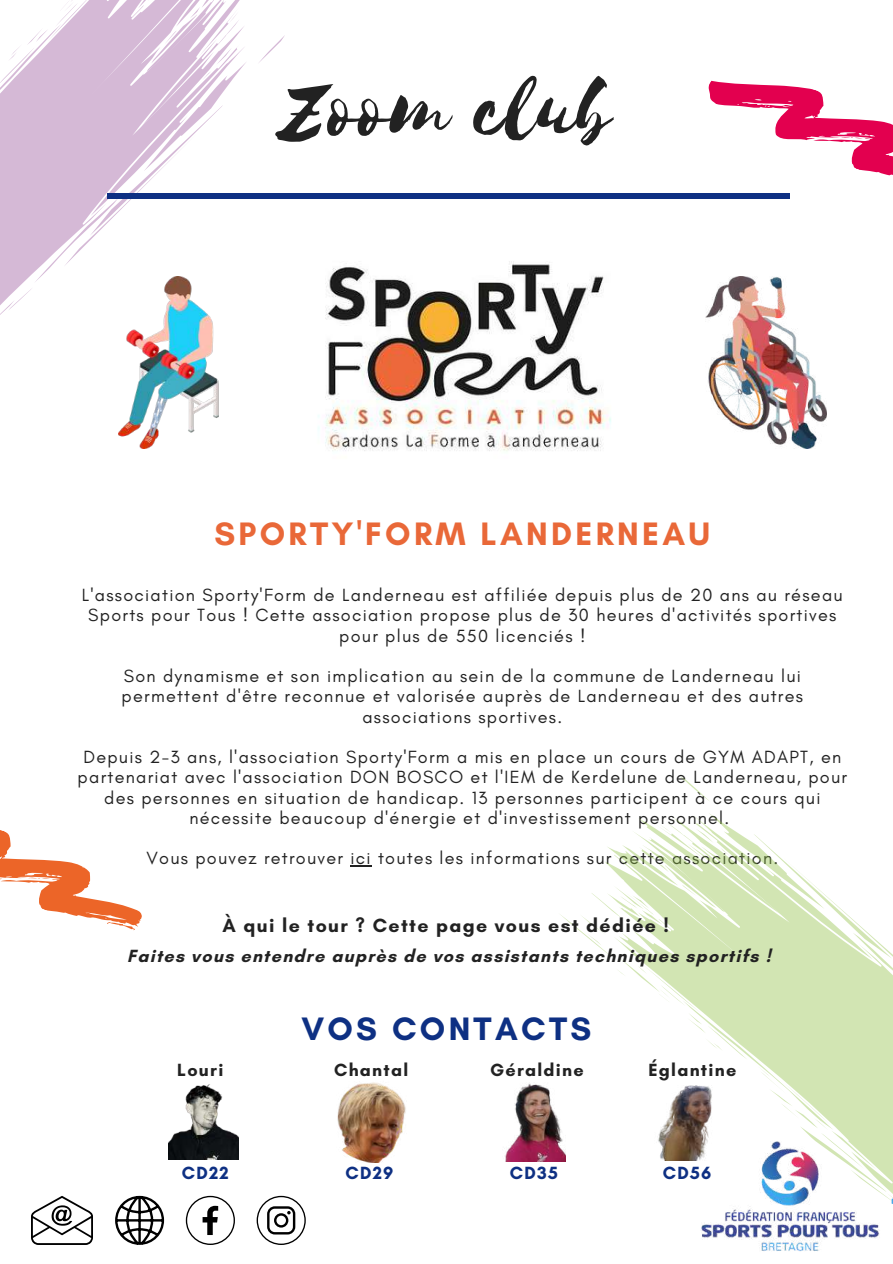
<style>
.page{position:relative;width:893px;height:1264px;background:#fff}
.page>*{position:absolute;margin:0;border:0;box-sizing:border-box;transform-origin:0 0}
.t1{font:97.35px "Selima";color:#222}
.t2{font:700 33px "Glacial Indifference";letter-spacing:.1em;color:#e96838}
.t3{font:700 33px "Glacial Indifference";letter-spacing:.1em;color:#0e3083}
.t4{font:700 19.5px "Glacial Indifference";letter-spacing:.07em;color:#222}
.t5{font:18px/20.2px "Glacial Indifference";letter-spacing:.07em;color:#222;text-align:center}
.t6{font:700 18px "Glacial Indifference";letter-spacing:.07em;color:#222}
.t7{font:700 18px "Glacial Indifference";letter-spacing:.07em;color:#0e3083}
</style>
<div class="page">
<svg style="left:0;top:0;width:286px;height:315px"></svg>
<svg style="left:350px;top:865px;width:22px;height:1px"></svg>
<svg style="left:558px;top:776px;width:334px;height:428px"></svg>
<svg style="left:699px;top:80px;width:193px;height:119px"></svg>
<svg style="left:0;top:830px;width:142px;height:101px"></svg>
<div style="left:107px;top:193px;width:683px;height:5px;background:#0e3083"></div>
<img style="left:318px;top:261px;width:293px;height:190px">
<svg style="left:31px;top:1196px;width:62px;height:48px"></svg>
<svg style="left:186px;top:1195px;width:49px;height:49px"></svg>
<svg style="left:256px;top:1195px;width:50px;height:49px"></svg>
<svg style="left:115px;top:1195px;width:49px;height:49px"></svg>
<img style="left:695px;top:1129px;width:190px;height:122px">
<img style="left:168px;top:1084px;width:70px;height:75px">
<img style="left:654px;top:1080px;width:70px;height:80px">
<img style="left:505px;top:1082px;width:60px;height:79px">
<img style="left:337px;top:1082px;width:69px;height:80px">
<img style="left:705px;top:276px;width:121px;height:172px">
<img style="left:118px;top:276px;width:100px;height:172px">
<h1 class="t1" style="left:282px;top:56px;width:331px">Zoom club</h1>
<h2 class="t2" style="left:214px;top:513px;width:497px">SPORTY'FORM LANDERNEAU</h2>
<p class="t5" style="left:82px;top:584px;width:762px">L'association Sporty'Form de Landerneau est affiliée depuis plus de 20 ans au réseau<br>Sports pour Tous ! Cette association propose plus de 30 heures d'activités sportives pour plus de 550 licenciés !</p>
<p class="t5" style="left:122px;top:665px;width:683px">Son dynamisme et son implication au sein de la commune de Landerneau lui permettent d'être reconnue et valorisée auprès de Landerneau et des autres associations sportives.</p>
<p class="t5" style="left:78px;top:746px;width:770px">Depuis 2-3 ans, l'association Sporty'Form a mis en place un cours de GYM ADAPT, en partenariat avec l'association DON BOSCO et l'IEM de Kerdelune de Landerneau, pour des personnes en situation de handicap. 13 personnes participent à ce cours qui nécessite beaucoup d'énergie et d'investissement personnel.</p>
<p class="t5" style="left:146px;top:847px;width:633px">Vous pouvez retrouver ici toutes les informations sur cette association.</p>
<p class="t4" style="left:222px;top:913px;width:448px">À qui le tour ? Cette page vous est dédiée !</p>
<p class="t6" style="left:127px;top:944px;width:645px">Faites vous entendre auprès de vos assistants techniques sportifs !</p>
<h2 class="t3" style="left:301px;top:1008px;width:291px">VOS CONTACTS</h2>
<p class="t6" style="left:177px;top:1058px;width:48px">Louri</p>
<p class="t6" style="left:334px;top:1058px;width:76px">Chantal</p>
<p class="t6" style="left:490px;top:1058px;width:95px">Géraldine</p>
<p class="t6" style="left:648px;top:1058px;width:89px">Églantine</p>
<p class="t7" style="left:182px;top:1161px;width:49px">CD22</p>
<p class="t7" style="left:345px;top:1161px;width:50px">CD29</p>
<p class="t7" style="left:510px;top:1161px;width:50px">CD35</p>
<p class="t7" style="left:662px;top:1161px;width:50px">CD56</p>
</div>
